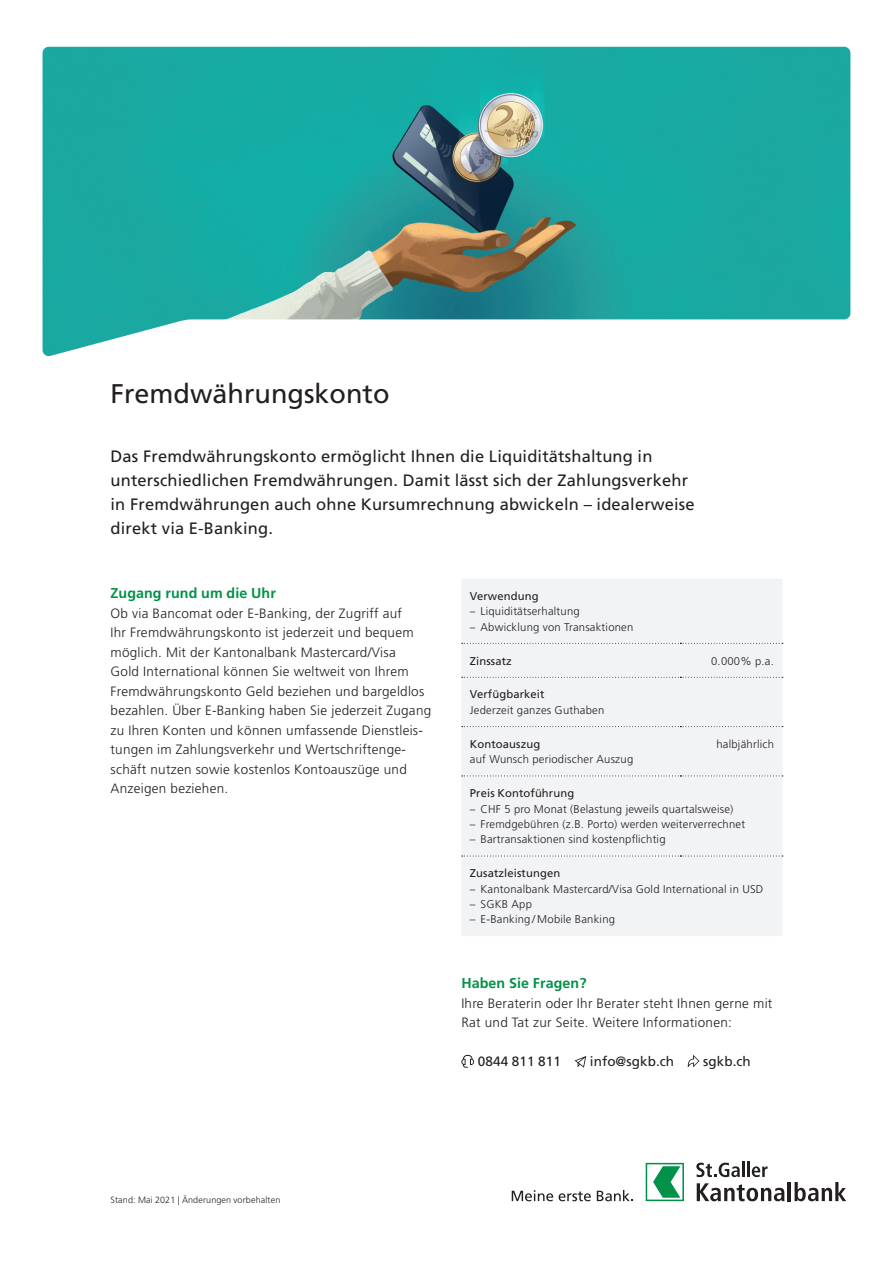
<style>
.page{position:relative;width:893px;height:1263px;background:#fff}
.page>*{position:absolute;margin:0;border:0;box-sizing:border-box;transform-origin:0 0}
.t1{font:27px "Frutiger LT Std";color:#231f20}
.t2{font:16.5px/24px "Frutiger LT Std";letter-spacing:.01em;color:#231f20}
.t3{font:700 14.25px "Frutiger LT Std";letter-spacing:.005em;color:#009248}
.t4{font:300 13.5px/19.5px "Frutiger LT Std";letter-spacing:.02em;color:#231f20}
.t5{font:13.5px "Frutiger LT Std";letter-spacing:.005em;color:#231f20}
.t6{font:300 11.25px "Frutiger LT Std";letter-spacing:.02em;color:#231f20}
.t7{font:11.25px "Frutiger LT Std";letter-spacing:.01em;color:#231f20}
.t8{font:300 9px "Frutiger LT Std";letter-spacing:.015em;color:#231f20}
</style>
<div class="page">
<svg style="left:512px;top:1190px;width:41px;height:11px"></svg>
<svg style="left:559px;top:1191px;width:32px;height:10px"></svg>
<svg style="left:597px;top:1190px;width:36px;height:11px"></svg>
<svg style="left:646px;top:1163px;width:38px;height:38px"></svg>
<svg style="left:696px;top:1162px;width:48px;height:15px"></svg>
<hr style="left:747px;top:1162px;width:3px;height:15px;background:#231f20">
<svg style="left:752px;top:1166px;width:16px;height:11px"></svg>
<svg style="left:697px;top:1183px;width:87px;height:18px"></svg>
<hr style="left:788px;top:1182px;width:3px;height:19px;background:#231f20">
<svg style="left:794px;top:1182px;width:52px;height:19px"></svg>
<img style="left:43px;top:47px;width:807px;height:309px">
<div style="left:461px;top:579px;width:321px;height:357px;background:#f2f3f4"></div>
<svg style="left:462px;top:775px;width:321px;height:1px"></svg>
<svg style="left:462px;top:855px;width:321px;height:1px"></svg>
<svg style="left:462px;top:643px;width:321px;height:1px"></svg>
<svg style="left:462px;top:677px;width:321px;height:1px"></svg>
<svg style="left:462px;top:726px;width:321px;height:1px"></svg>
<svg style="left:461px;top:1055px;width:13px;height:13px"></svg>
<svg style="left:574px;top:1056px;width:12px;height:12px"></svg>
<svg style="left:688px;top:1055px;width:11px;height:13px"></svg>
<h1 class="t1" style="left:111px;top:378px;width:281px">Fremdwährungskonto</h1>
<p class="t2" style="left:111px;top:444px;width:586px">Das Fremdwährungskonto ermöglicht Ihnen die Liquiditätshaltung in unterschiedlichen Fremdwährungen. Damit lässt sich der Zahlungsverkehr in Fremdwährungen auch ohne Kursumrechnung abwickeln – idealerweise direkt via E-Banking.</p>
<p class="t3" style="left:111px;top:585px;width:167px">Zugang rund um die Uhr</p>
<p class="t4" style="left:111px;top:603px;width:322px">Ob via Bancomat oder E-Banking, der Zugriff auf<br>Ihr Fremdwährungskonto ist jederzeit und bequem möglich. Mit der Kantonalbank Mastercard/Visa<br>Gold International können Sie weltweit von Ihrem Fremdwährungskonto Geld beziehen und bargeldlos bezahlen. Über E-Banking haben Sie jederzeit Zugang zu Ihren Konten und können umfassende Dienstleis&shy;tungen im Zahlungsverkehr und Wertschriftenge&shy;schäft nutzen sowie kostenlos Kontoauszüge und Anzeigen beziehen.</p>
<p class="t7" style="left:470px;top:589px;width:70px">Verwendung</p>
<p class="t6" style="left:470px;top:605px;width:111px">– Liquiditätserhaltung</p>
<p class="t6" style="left:470px;top:620px;width:165px">– Abwicklung von Transaktionen</p>
<p class="t7" style="left:470px;top:654px;width:44px">Zinssatz</p>
<p class="t6" style="left:711px;top:654px;width:64px">0.000% p.a.</p>
<p class="t7" style="left:470px;top:688px;width:76px">Verfügbarkeit</p>
<p class="t6" style="left:470px;top:704px;width:136px">Jederzeit ganzes Guthaben</p>
<p class="t7" style="left:470px;top:737px;width:72px">Kontoauszug</p>
<p class="t6" style="left:470px;top:753px;width:165px">auf Wunsch periodischer Auszug</p>
<p class="t6" style="left:716px;top:737px;width:59px">halbjährlich</p>
<p class="t7" style="left:470px;top:787px;width:106px">Preis Kontoführung</p>
<p class="t6" style="left:470px;top:802px;width:265px">– CHF 5 pro Monat (Belastung jeweils quartalsweise)</p>
<p class="t6" style="left:470px;top:818px;width:277px">– Fremdgebühren (z.B. Porto) werden weiterverrechnet</p>
<p class="t6" style="left:470px;top:833px;width:197px">– Bartransaktionen sind kostenpflichtig</p>
<p class="t7" style="left:470px;top:867px;width:92px">Zusatzleistungen</p>
<p class="t6" style="left:470px;top:882px;width:295px">– Kantonalbank Mastercard/Visa Gold International in USD</p>
<p class="t6" style="left:470px;top:898px;width:64px">– SGKB App</p>
<p class="t6" style="left:470px;top:913px;width:147px">– E-Banking / Mobile Banking</p>
<p class="t3" style="left:461px;top:975px;width:127px">Haben Sie Fragen?</p>
<p class="t4" style="left:461px;top:993px;width:313px">Ihre Beraterin oder Ihr Berater steht Ihnen gerne mit<br>Rat und Tat zur Seite. Weitere Informationen:</p>
<p class="t5" style="left:478px;top:1053px;width:84px">0844 811 811</p>
<p class="t5" style="left:590px;top:1053px;width:86px">info@sgkb.ch</p>
<p class="t5" style="left:703px;top:1053px;width:49px">sgkb.ch</p>
<p class="t8" style="left:111px;top:1195px;width:171px">Stand: Mai 2021 | Änderungen vorbehalten</p>
</div>
